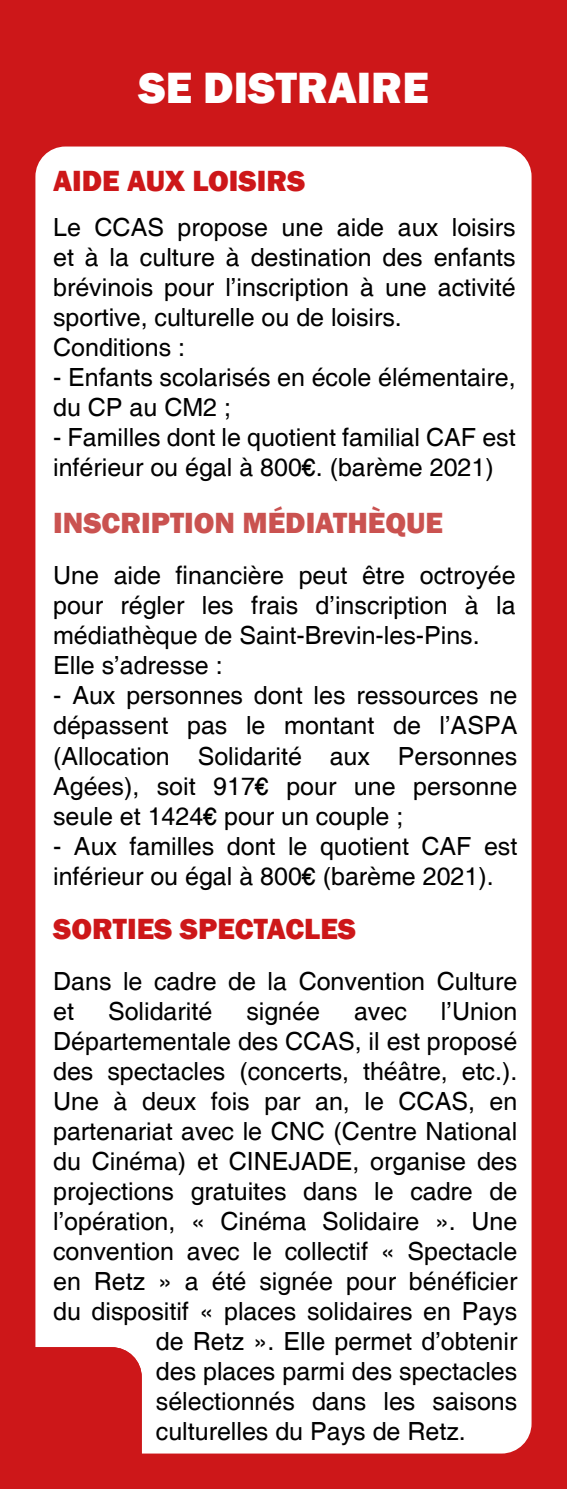
<style>
.page{position:relative;width:567px;height:1489px;background:#fff}
.page>*{position:absolute;margin:0;border:0;box-sizing:border-box;transform-origin:0 0}
.t1{font:800 45px "Franklin Gothic";color:#fff}
.t2{font:800 30px "Franklin Gothic";color:#cd1719}
.t3{font:800 30px "Franklin Gothic";color:#ca5250}
.t4{font:25px/30px "Helvetica";color:#000}
</style>
<div class="page">
<div style="left:0;top:0;width:567px;height:1488px;background:#cd1719"></div>
<div style="left:35px;top:146px;width:496px;height:1307px;background:#fff;border-radius:30px"></div>
<div style="left:0;top:1346px;width:142px;height:142px;background:#cd1719;border-radius:30px"></div>
<h1 class="t1" style="left:138px;top:59px;width:292px">SE DISTRAIRE</h1>
<p class="t2" style="left:53px;top:162px;width:254px">AIDE AUX LOISIRS</p>
<p class="t4" style="left:53px;top:213px;width:464px">Le CCAS propose une aide aux loisirs et à la culture à destination des enfants brévinois pour l’inscription à une activité sportive, culturelle ou de loisirs.<br>Conditions :</p>
<p class="t4" style="left:53px;top:363px;width:464px">- Enfants scolarisés en école élémentaire, du CP au CM2 ;</p>
<p class="t4" style="left:53px;top:423px;width:464px">- Familles dont le quotient familial CAF est inférieur ou égal à 800€. (barème 2021)</p>
<p class="t3" style="left:53px;top:504px;width:391px">INSCRIPTION MÉDIATHÈQUE</p>
<p class="t4" style="left:53px;top:561px;width:464px">Une aide financière peut être octroyée pour régler les frais d’inscription à la médiathèque de Saint-Brevin-les-Pins.<br>Elle s’adresse :</p>
<p class="t4" style="left:53px;top:681px;width:466px;text-align:justify">- Aux personnes dont les ressources ne dépassent pas le montant de l’ASPA (Allocation Solidarité aux Personnes Agées), soit 917€ pour une personne seule et 1424€ pour un couple ;</p>
<p class="t4" style="left:53px;top:831px;width:466px">- Aux familles dont le quotient CAF est inférieur ou égal à 800€ (barème 2021).</p>
<p class="t2" style="left:53px;top:909px;width:304px">SORTIES SPECTACLES</p>
<p class="t4" style="left:53px;top:966px;width:466px">Dans le cadre de la Convention Culture et</p>
<p class="t4" style="left:108px;top:996px;width:106px">Solidarité</p>
<p class="t4" style="left:246px;top:996px;width:75px">signée</p>
<p class="t4" style="left:354px;top:996px;width:54px">avec</p>
<p class="t4" style="left:441px;top:996px;width:78px">l’Union</p>
<p class="t4" style="left:53px;top:1026px;width:466px">Départementale des CCAS, il est proposé</p>
<p class="t4" style="left:53px;top:1056px;width:466px">des spectacles (concerts, théâtre, etc.).</p>
<p class="t4" style="left:53px;top:1086px;width:466px">Une à deux fois par an, le CCAS, en</p>
<p class="t4" style="left:53px;top:1116px;width:466px">partenariat avec le CNC (Centre National</p>
<p class="t4" style="left:53px;top:1146px;width:466px">du Cinéma) et CINEJADE, organise des</p>
<p class="t4" style="left:53px;top:1176px;width:466px">projections gratuites dans le cadre de</p>
<p class="t4" style="left:53px;top:1206px;width:466px">l’opération, « Cinéma Solidaire ». Une</p>
<p class="t4" style="left:53px;top:1236px;width:466px">convention avec le collectif « Spectacle</p>
<p class="t4" style="left:53px;top:1266px;width:466px">en Retz » a été signée pour bénéficier</p>
<p class="t4" style="left:53px;top:1296px;width:466px">du dispositif « places solidaires en Pays</p>
<p class="t4" style="left:156px;top:1326px;width:363px">de Retz ». Elle permet d’obtenir</p>
<p class="t4" style="left:156px;top:1356px;width:363px">des places parmi des spectacles</p>
<p class="t4" style="left:156px;top:1386px;width:363px">sélectionnés dans les saisons</p>
<p class="t4" style="left:156px;top:1416px;width:311px">culturelles du Pays de Retz.</p>
</div>
